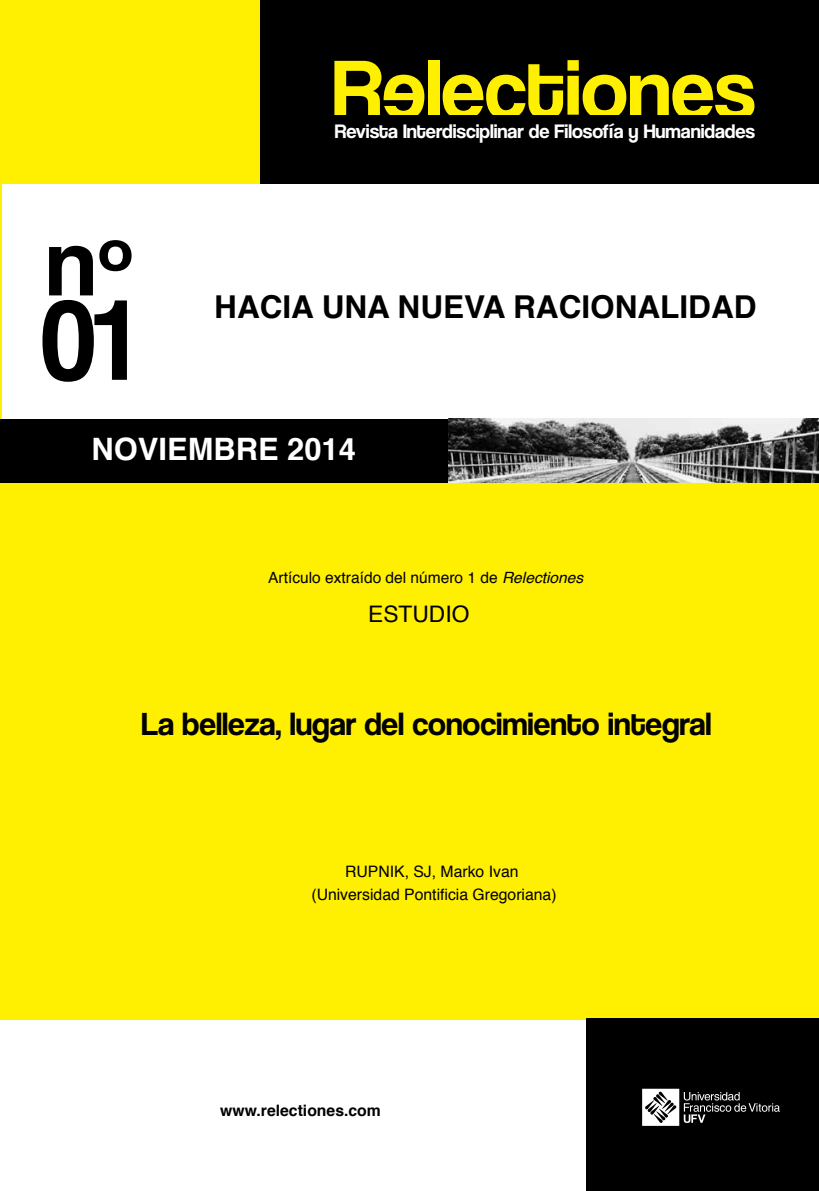
<style>
.page{position:relative;width:819px;height:1191px;background:#fff}
.page>*{position:absolute;margin:0;border:0;box-sizing:border-box;transform-origin:0 0}
.t1{font:700 112px "Helvetica";color:#000;scale:.94 1}
.t2{font:700 91px "Helvetica";color:#000}
.t3{font:33.25px "Coolvetica Rg";color:#000}
.t4{font:700 31.5px "Helvetica";color:#000}
.t5{font:700 30.8px "Helvetica";color:#fff}
.t6{font:22.75px "Helvetica";color:#000}
.t7{font:20.3px "Coolvetica Rg";color:#fff}
.t8{font:15.75px/22.8px "Helvetica";color:#000;text-align:center}
.t9{font:700 15.75px "Helvetica";color:#000}
.t10{font:15.58px "Helvetica";color:#000}
.s1{font-style:italic}
</style>
<div class="page">
<div style="left:0;top:0;width:819px;height:1020px;background:#ffef00"></div>
<div style="left:260px;top:0;width:559px;height:184px;background:#000"></div>
<svg style="left:334px;top:61px;width:90px;height:54px"></svg>
<div style="left:428px;top:60px;width:11px;height:55px;background:#ffef00"></div>
<svg style="left:442px;top:60px;width:312px;height:55px"></svg>
<div style="left:2px;top:184px;width:817px;height:235px;background:#fff"></div>
<div style="left:0;top:419px;width:470px;height:64px;background:#000"></div>
<img style="left:449px;top:419px;width:370px;height:64px">
<div style="left:586px;top:1018px;width:233px;height:173px;background:#000"></div>
<svg style="left:642px;top:1088px;width:37px;height:37px"></svg>
<svg style="left:645px;top:1091px;width:31px;height:32px"></svg>
<svg style="left:683px;top:1092px;width:96px;height:31px"></svg>
<h2 class="t2" style="left:43px;top:196px;width:90px">Nº</h2>
<h1 class="t1" style="left:39px;top:250px;width:115px">01</h1>
<p class="t7" style="left:335px;top:120px;width:422px">Revista Interdisciplinar de Filosofía y Humanidades</p>
<h3 class="t4" style="left:214px;top:281px;width:206px">HACIA UNA NUEV</h3>
<h3 class="t4" style="left:483px;top:281px;width:275px">A RACIONALIDAD</h3>
<h3 class="t5" style="left:92px;top:424px;width:266px">NOVIEMBRE 2014</h3>
<p class="t10" style="left:268px;top:566px;width:316px">Artículo extraído del número 1 de <span class="s1">Relectiones</span></p>
<h3 class="t6" style="left:368px;top:596px;width:103px">ESTUDIO</h3>
<h3 class="t3" style="left:141px;top:704px;width:571px">La belleza, lugar del conocimiento integral</h3>
<p class="t8" style="left:311px;top:861px;width:247px">RUPNIK, SJ, Marko Ivan (Universidad Pontificia Gregoriana)</p>
<p class="t9" style="left:220px;top:1097px;width:162px">WWW.RELECTIONES.COM</p>
</div>
